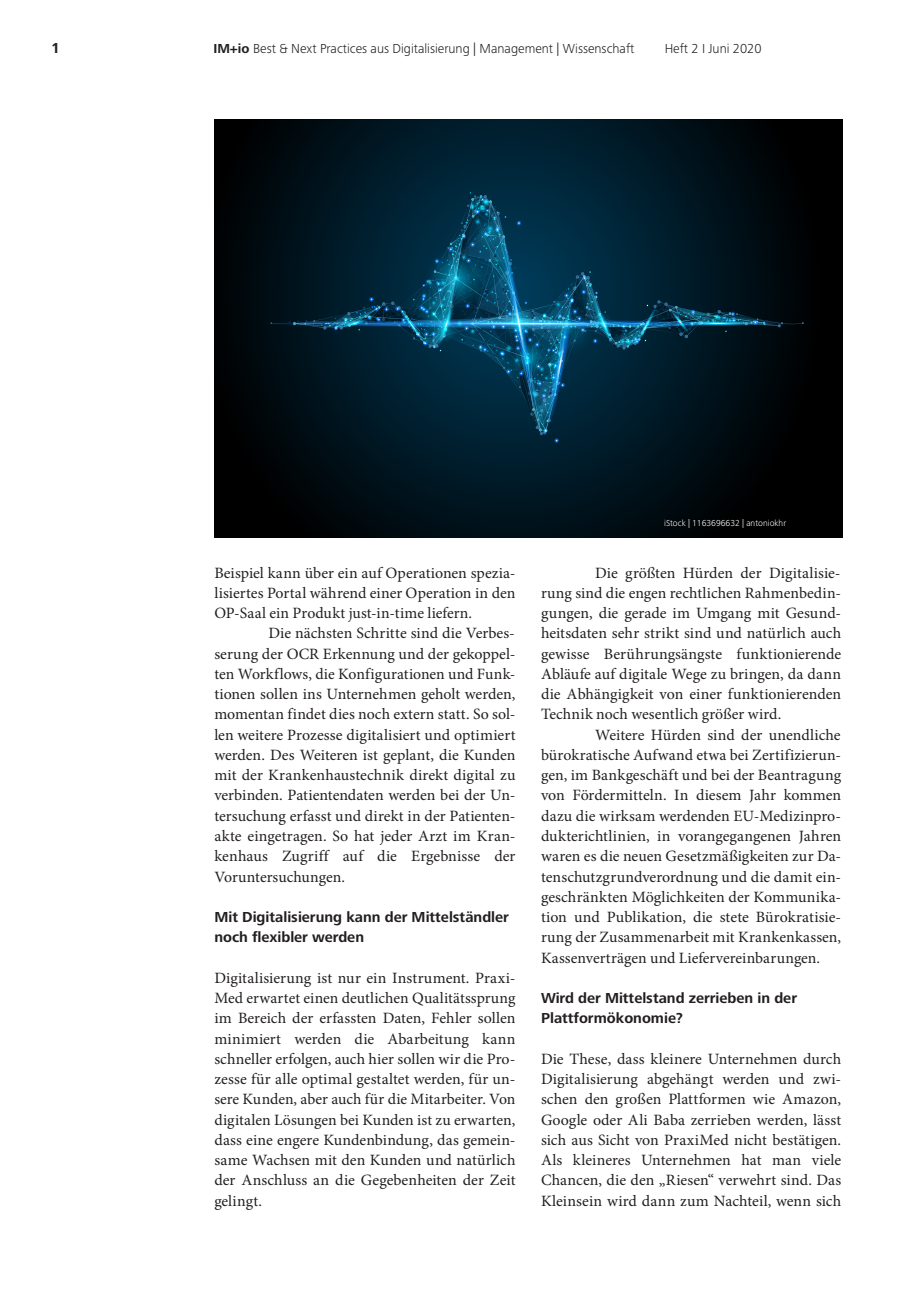
<style>
.page{position:relative;width:906px;height:1289px;background:#fff}
.page>*{position:absolute;margin:0;border:0;box-sizing:border-box;transform-origin:0 0}
.g1_fließtext_o_einzu{font:15.75px/20.2px "Minion Pro";color:#231f20;text-align:justify}
.z0_zwischenüberschri{font:700 15px/20.2px "Frutiger Next Pro";color:#231f20}
.Pagina_links{font:700 15px "Frutiger Next Pro";color:#231f20}
.Kolumnentitel_tot{font:300 13.5px "Frutiger Next Pro";color:#231f20}
.b0_bildunterschrift{font:300 9px "Frutiger Next Pro";color:#fff}
.s1{font-weight:700}
</style>
<div class="page">
<svg style="left:214px;top:119px;width:628px;height:418px;background:#000e16"></svg>
<svg style="left:220px;top:191px;width:615px;height:252px;background:#022232"></svg>
<p class="Pagina_links" style="left:51px;top:40px;width:10px">1</p>
<p class="Kolumnentitel_tot" style="left:213px;top:41px;width:422px"><span class="s1">IM+io</span> Best &amp; Next Practices aus Digitalisierung | Management | Wissenschaft</p>
<p class="Kolumnentitel_tot" style="left:664px;top:41px;width:98px">Heft 2 I Juni 2020</p>
<p class="g1_fließtext_o_einzu" style="left:214px;top:562px;width:303px">Beispiel kann über ein auf Operationen spezia&shy;lisiertes Portal während einer Operation in den OP-Saal ein Produkt just-in-time liefern.</p>
<p class="g1_fließtext_o_einzu" style="left:214px;top:623px;width:303px;text-indent:54px">Die nächsten Schritte sind die Verbes&shy;serung der OCR Erkennung und der gekoppel&shy;ten Workflows, die Konfigurationen und Funk&shy;tionen sollen ins Unternehmen geholt werden, momentan findet dies noch extern statt. So sol&shy;len weitere Prozesse digitalisiert und optimiert werden. Des Weiteren ist geplant, die Kunden mit der Krankenhaustechnik direkt digital zu verbinden. Patientendaten werden bei der Un&shy;tersuchung erfasst und direkt in der Patienten&shy;akte eingetragen. So hat jeder Arzt im Kran&shy;kenhaus Zugriff auf die Ergebnisse der Voruntersuchungen.</p>
<p class="z0_zwischenüberschri" style="left:214px;top:906px;width:296px">Mit Digitalisierung kann der Mittelständler noch flexibler werden</p>
<p class="g1_fließtext_o_einzu" style="left:214px;top:967px;width:303px">Digitalisierung ist nur ein Instrument. Praxi-Med erwartet einen deutlichen Qualitätssprung im Bereich der erfassten Daten, Fehler sollen minimiert werden die Abarbeitung kann schneller erfolgen, auch hier sollen wir die Pro&shy;zesse für alle optimal gestaltet werden, für un&shy;sere Kunden, aber auch für die Mitarbeiter. Von digitalen Lösungen bei Kunden ist zu erwarten, dass eine engere Kundenbindung, das gemein&shy;same Wachsen mit den Kunden und natürlich der Anschluss an die Gegebenheiten der Zeit gelingt.</p>
<p class="b0_bildunterschrift" style="left:664px;top:518px;width:123px">iStock | 1163696632 | antoniokhr</p>
<p class="g1_fließtext_o_einzu" style="left:541px;top:562px;width:302px;text-indent:54px">Die größten Hürden der Digitalisie&shy;rung sind die engen rechtlichen Rahmenbedin&shy;gungen, die gerade im Umgang mit Gesund&shy;heitsdaten sehr strikt sind und natürlich auch gewisse Berührungsängste funktionierende Abläufe auf digitale Wege zu bringen, da dann die Abhängigkeit von einer funktionierenden Technik noch wesentlich größer wird.</p>
<p class="g1_fließtext_o_einzu" style="left:541px;top:724px;width:302px;text-indent:54px">Weitere Hürden sind der unendliche bürokratische Aufwand etwa bei Zertifizierun&shy;gen, im Bankgeschäft und bei der Beantragung von Fördermitteln. In diesem Jahr kommen dazu die wirksam werdenden EU-Medizinpro&shy;dukterichtlinien, in vorangegangenen Jahren waren es die neuen Gesetzmäßigkeiten zur Da&shy;tenschutzgrundverordnung und die damit ein&shy;geschränkten Möglichkeiten der Kommunika&shy;tion und Publikation, die stete Bürokratisie&shy;rung der Zusammenarbeit mit Krankenkassen, Kassenverträgen und Liefervereinbarungen.</p>
<p class="z0_zwischenüberschri" style="left:541px;top:987px;width:257px">Wird der Mittelstand zerrieben in der<br>Plattformökonomie?</p>
<p class="g1_fließtext_o_einzu" style="left:541px;top:1048px;width:302px">Die These, dass kleinere Unternehmen durch Digitalisierung abgehängt werden und zwi&shy;schen den großen Plattformen wie Amazon, Google oder Ali Baba zerrieben werden, lässt sich aus Sicht von PraxiMed nicht bestätigen.<br>Als kleineres Unternehmen hat man viele Chancen, die den „Riesen“ verwehrt sind. Das Kleinsein wird dann zum Nachteil, wenn sich</p>
</div>
